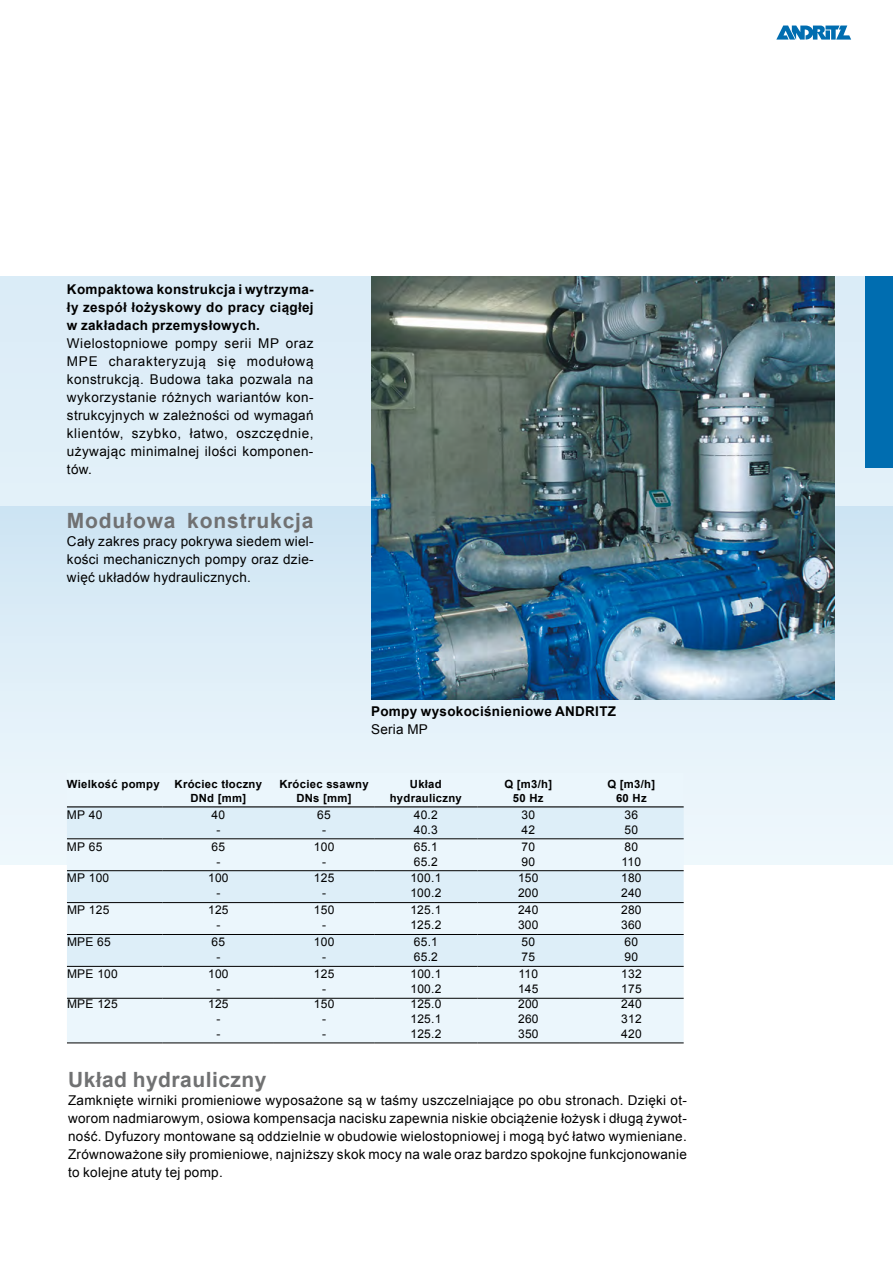
<style>
.page{position:relative;width:893px;height:1263px;background:#fff}
.page>*{position:absolute;margin:0;border:0;box-sizing:border-box;transform-origin:0 0}
.t1{font:700 21px "Arial";letter-spacing:.04em;color:#707172}
.t2{font:13.5px/18px "Arial";letter-spacing:.025em;color:#000;text-align:justify}
.t3{font:700 13.5px/18px "Arial";letter-spacing:.025em;color:#000;text-align:justify}
.t4{font:12px/15px "Arial";letter-spacing:.02em;color:#000}
.t5{font:700 11.25px/13.5px "Arial";letter-spacing:.025em;color:#000;text-align:center}
</style>
<div class="page">
<div style="left:0;top:276px;width:893px;height:588px;background:#dfeef8"></div>
<div style="left:0;top:507px;width:893px;height:357px;background:linear-gradient(to bottom,#cde4f2,#f1f9fd)"></div>
<img style="left:371px;top:276px;width:463px;height:423px">
<div style="left:67px;top:773px;width:617px;height:270px;background:#ebf6fc"></div>
<svg style="left:67px;top:807px;width:617px;height:159px;fill:#ddeef8"></svg>
<hr style="left:67px;top:806px;width:96px;height:1px;background:#000">
<hr style="left:163px;top:806px;width:111px;height:1px;background:#000">
<hr style="left:274px;top:806px;width:100px;height:1px;background:#000">
<hr style="left:374px;top:806px;width:103px;height:1px;background:#000">
<hr style="left:477px;top:806px;width:102px;height:1px;background:#000">
<hr style="left:579px;top:806px;width:105px;height:1px;background:#000">
<hr style="left:67px;top:838px;width:96px;height:1px;background:#000">
<hr style="left:163px;top:838px;width:111px;height:1px;background:#000">
<hr style="left:274px;top:838px;width:100px;height:1px;background:#000">
<hr style="left:374px;top:838px;width:103px;height:1px;background:#000">
<hr style="left:477px;top:838px;width:102px;height:1px;background:#000">
<hr style="left:579px;top:838px;width:105px;height:1px;background:#000">
<hr style="left:67px;top:870px;width:96px;height:1px;background:#000">
<hr style="left:163px;top:870px;width:111px;height:1px;background:#000">
<hr style="left:274px;top:870px;width:100px;height:1px;background:#000">
<hr style="left:374px;top:870px;width:103px;height:1px;background:#000">
<hr style="left:477px;top:870px;width:102px;height:1px;background:#000">
<hr style="left:579px;top:870px;width:105px;height:1px;background:#000">
<hr style="left:67px;top:902px;width:96px;height:1px;background:#000">
<hr style="left:163px;top:902px;width:111px;height:1px;background:#000">
<hr style="left:274px;top:902px;width:100px;height:1px;background:#000">
<hr style="left:374px;top:902px;width:103px;height:1px;background:#000">
<hr style="left:477px;top:902px;width:102px;height:1px;background:#000">
<hr style="left:579px;top:902px;width:105px;height:1px;background:#000">
<hr style="left:67px;top:934px;width:96px;height:1px;background:#000">
<hr style="left:163px;top:934px;width:111px;height:1px;background:#000">
<hr style="left:274px;top:934px;width:100px;height:1px;background:#000">
<hr style="left:374px;top:934px;width:103px;height:1px;background:#000">
<hr style="left:477px;top:934px;width:102px;height:1px;background:#000">
<hr style="left:579px;top:934px;width:105px;height:1px;background:#000">
<hr style="left:274px;top:966px;width:100px;height:1px;background:#000">
<hr style="left:374px;top:966px;width:103px;height:1px;background:#000">
<hr style="left:477px;top:998px;width:102px;height:1px;background:#000">
<hr style="left:579px;top:998px;width:105px;height:1px;background:#000">
<hr style="left:477px;top:1043px;width:102px;height:1px;background:#000">
<hr style="left:579px;top:1043px;width:105px;height:1px;background:#000">
<hr style="left:274px;top:998px;width:100px;height:1px;background:#000">
<hr style="left:374px;top:998px;width:103px;height:1px;background:#000">
<hr style="left:274px;top:1043px;width:100px;height:1px;background:#000">
<hr style="left:374px;top:1043px;width:103px;height:1px;background:#000">
<hr style="left:67px;top:966px;width:96px;height:1px;background:#000">
<hr style="left:163px;top:966px;width:111px;height:1px;background:#000">
<hr style="left:477px;top:966px;width:102px;height:1px;background:#000">
<hr style="left:579px;top:966px;width:105px;height:1px;background:#000">
<hr style="left:67px;top:998px;width:96px;height:1px;background:#000">
<hr style="left:163px;top:998px;width:111px;height:1px;background:#000">
<hr style="left:67px;top:1043px;width:96px;height:1px;background:#000">
<hr style="left:163px;top:1043px;width:111px;height:1px;background:#000">
<div style="left:865px;top:276px;width:28px;height:192px;background:#006db0"></div>
<svg style="left:776px;top:26px;width:75px;height:14px"></svg>
<p class="t3" style="left:67px;top:281px;width:248px">Kompaktowa konstrukcja i wytrzyma&shy;ły zespół łożyskowy do pracy ciągłej w zakładach przemysłowych.</p>
<p class="t2" style="left:67px;top:335px;width:248px">Wielostopniowe pompy serii MP oraz MPE charakteryzują się modułową konstrukcją. Budowa taka pozwala na wykorzystanie różnych wariantów kon&shy;strukcyjnych w zależności od wymagań klientów, szybko, łatwo, oszczędnie, używając minimalnej ilości komponen&shy;tów.</p>
<h1 class="t1" style="left:67px;top:507px;width:248px">Modułowa konstrukcja</h1>
<p class="t2" style="left:67px;top:533px;width:248px">Cały zakres pracy pokrywa siedem wiel&shy;kości mechanicznych pompy oraz dzie&shy;więć układów hydraulicznych.</p>
<p class="t3" style="left:371px;top:702px;width:247px">Pompy wysokociśnieniowe ANDRITZ</p>
<p class="t2" style="left:371px;top:720px;width:58px">Seria MP</p>
<p class="t5" style="left:67px;top:778px;width:94px">Wielkość pompy</p>
<p class="t5" style="left:175px;top:778px;width:89px">Króciec tłoczny<br>DNd [mm]</p>
<p class="t5" style="left:280px;top:778px;width:91px">Króciec ssawny<br>DNs [mm]</p>
<p class="t5" style="left:390px;top:778px;width:74px">Układ hydrauliczny</p>
<p class="t5" style="left:504px;top:778px;width:49px">Q [m3/h]<br>50 Hz</p>
<p class="t5" style="left:607px;top:778px;width:49px">Q [m3/h]<br>60 Hz</p>
<p class="t4" style="left:67px;top:807px;width:37px">MP 40</p>
<p class="t4" style="left:212px;top:807px;width:15px;text-align:center">40 -</p>
<p class="t4" style="left:317px;top:807px;width:15px;text-align:center">65 -</p>
<p class="t4" style="left:414px;top:807px;width:26px">40.2<br>40.3</p>
<p class="t4" style="left:521px;top:807px;width:15px">30<br>42</p>
<p class="t4" style="left:625px;top:807px;width:15px">36<br>50</p>
<p class="t4" style="left:67px;top:839px;width:37px">MP 65</p>
<p class="t4" style="left:212px;top:839px;width:15px;text-align:center">65 -</p>
<p class="t4" style="left:314px;top:839px;width:22px;text-align:center">100 -</p>
<p class="t4" style="left:414px;top:839px;width:26px">65.1<br>65.2</p>
<p class="t4" style="left:521px;top:839px;width:15px">70<br>90</p>
<p class="t4" style="left:622px;top:839px;width:21px">80<br>110</p>
<p class="t4" style="left:67px;top:871px;width:44px">MP 100</p>
<p class="t4" style="left:208px;top:871px;width:22px;text-align:center">100 -</p>
<p class="t4" style="left:314px;top:871px;width:22px;text-align:center">125 -</p>
<p class="t4" style="left:410px;top:871px;width:32px">100.1<br>100.2</p>
<p class="t4" style="left:518px;top:871px;width:22px">150<br>200</p>
<p class="t4" style="left:621px;top:871px;width:22px">180<br>240</p>
<p class="t4" style="left:67px;top:903px;width:44px">MP 125</p>
<p class="t4" style="left:208px;top:903px;width:22px;text-align:center">125 -</p>
<p class="t4" style="left:314px;top:903px;width:22px;text-align:center">150 -</p>
<p class="t4" style="left:410px;top:903px;width:32px">125.1<br>125.2</p>
<p class="t4" style="left:518px;top:903px;width:22px">240<br>300</p>
<p class="t4" style="left:621px;top:903px;width:22px">280<br>360</p>
<p class="t4" style="left:67px;top:935px;width:45px">MPE 65</p>
<p class="t4" style="left:212px;top:935px;width:15px;text-align:center">65 -</p>
<p class="t4" style="left:314px;top:935px;width:22px;text-align:center">100 -</p>
<p class="t4" style="left:414px;top:935px;width:26px">65.1<br>65.2</p>
<p class="t4" style="left:521px;top:935px;width:15px">50<br>75</p>
<p class="t4" style="left:625px;top:935px;width:15px">60<br>90</p>
<p class="t4" style="left:67px;top:966px;width:52px">MPE 100</p>
<p class="t4" style="left:208px;top:966px;width:22px;text-align:center">100 -</p>
<p class="t4" style="left:314px;top:966px;width:22px;text-align:center">125 -</p>
<p class="t4" style="left:410px;top:966px;width:32px">100.1<br>100.2</p>
<p class="t4" style="left:518px;top:966px;width:22px">110<br>145</p>
<p class="t4" style="left:621px;top:966px;width:22px">132<br>175</p>
<p class="t4" style="left:67px;top:996px;width:52px">MPE 125</p>
<p class="t4" style="left:208px;top:996px;width:22px;text-align:center">125 -<br>-</p>
<p class="t4" style="left:314px;top:996px;width:22px;text-align:center">150 -<br>-</p>
<p class="t4" style="left:410px;top:996px;width:32px;text-align:justify">125.0<br>125.1<br>125.2</p>
<p class="t4" style="left:518px;top:996px;width:22px;text-align:justify">200<br>260<br>350</p>
<p class="t4" style="left:621px;top:996px;width:22px;text-align:justify">240<br>312<br>420</p>
<h1 class="t1" style="left:68px;top:1065px;width:200px">Układ hydrauliczny</h1>
<p class="t2" style="left:68px;top:1091px;width:620px">Zamknięte wirniki promieniowe wyposażone są w taśmy uszczelniające po obu stronach. Dzięki ot&shy;worom nadmiarowym, osiowa kompensacja nacisku zapewnia niskie obciążenie łożysk i długą żywot&shy;ność. Dyfuzory montowane są oddzielnie w obudowie wielostopniowej i mogą być łatwo wymieniane.<br>Zrównoważone siły promieniowe, najniższy skok mocy na wale oraz bardzo spokojne funkcjonowanie to kolejne atuty tej pomp.</p>
</div>
